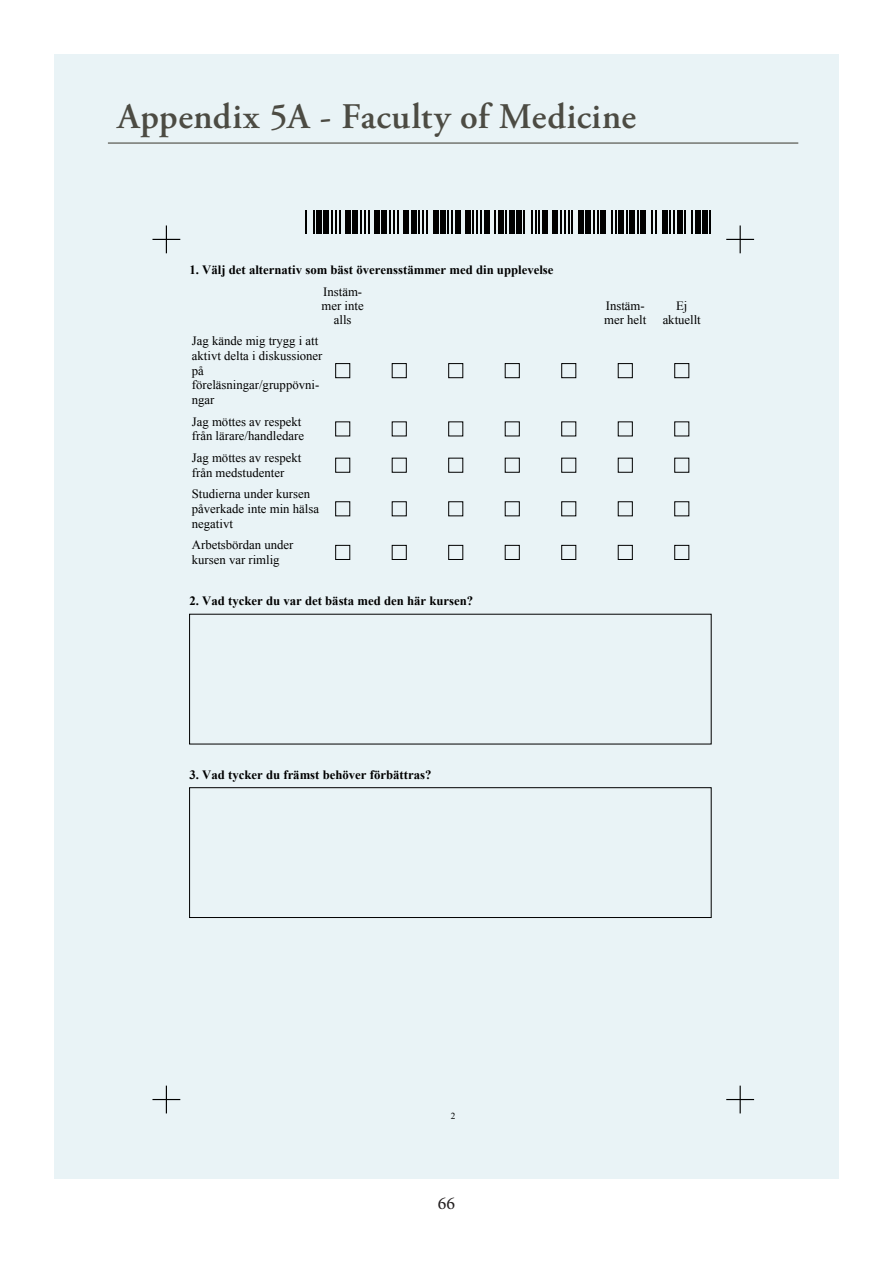
<style>
.page{position:relative;width:893px;height:1263px;background:#fff}
.page>*{position:absolute;margin:0;border:0;box-sizing:border-box;transform-origin:0 0}
.Grå_huvudrubriker{font:600 36px "Adobe Garamond Pro";letter-spacing:.015em;color:#4c4b43}
.t1{font:18px "Minion Pro";color:#231f20}
.t2{font:12.75px/14.7px "Times New Roman";color:#000}
.t3{font:700 12.75px "Times New Roman";color:#000}
.t4{font:9.3px "Times New Roman";color:#000}
</style>
<div class="page">
<div style="left:54px;top:54px;width:785px;height:1125px;background:#e9f3f6"></div>
<hr style="left:108px;top:142px;width:690px;height:2px;background:#4c4b43">
<svg style="left:152px;top:225px;width:28px;height:28px"></svg>
<svg style="left:726px;top:225px;width:28px;height:28px"></svg>
<svg style="left:152px;top:1085px;width:28px;height:28px"></svg>
<svg style="left:726px;top:1085px;width:28px;height:28px"></svg>
<hr style="left:305px;top:210px;width:2px;height:24px;background:#000">
<hr style="left:313px;top:210px;width:2px;height:24px;background:#000">
<div style="left:316px;top:210px;width:6px;height:24px;background:#000"></div>
<div style="left:324px;top:210px;width:5px;height:24px;background:#000"></div>
<hr style="left:331px;top:210px;width:2px;height:24px;background:#000">
<hr style="left:335px;top:210px;width:2px;height:24px;background:#000">
<svg style="left:339px;top:210px;width:1px;height:24px"></svg>
<div style="left:346px;top:210px;width:5px;height:24px;background:#000"></div>
<div style="left:353px;top:210px;width:5px;height:24px;background:#000"></div>
<hr style="left:360px;top:210px;width:2px;height:24px;background:#000">
<hr style="left:364px;top:210px;width:2px;height:24px;background:#000">
<hr style="left:368px;top:210px;width:2px;height:24px;background:#000">
<div style="left:375px;top:210px;width:5px;height:24px;background:#000"></div>
<div style="left:382px;top:210px;width:5px;height:24px;background:#000"></div>
<hr style="left:389px;top:210px;width:2px;height:24px;background:#000">
<hr style="left:393px;top:210px;width:2px;height:24px;background:#000">
<hr style="left:397px;top:210px;width:2px;height:24px;background:#000">
<div style="left:404px;top:210px;width:5px;height:24px;background:#000"></div>
<div style="left:411px;top:210px;width:5px;height:24px;background:#000"></div>
<hr style="left:418px;top:210px;width:2px;height:24px;background:#000">
<hr style="left:422px;top:210px;width:2px;height:24px;background:#000">
<hr style="left:426px;top:210px;width:2px;height:24px;background:#000">
<div style="left:433px;top:210px;width:5px;height:24px;background:#000"></div>
<div style="left:440px;top:210px;width:5px;height:24px;background:#000"></div>
<hr style="left:447px;top:210px;width:2px;height:24px;background:#000">
<hr style="left:451px;top:210px;width:2px;height:24px;background:#000">
<div style="left:455px;top:210px;width:5px;height:24px;background:#000"></div>
<div style="left:465px;top:210px;width:5px;height:24px;background:#000"></div>
<hr style="left:472px;top:210px;width:2px;height:24px;background:#000">
<hr style="left:476px;top:210px;width:2px;height:24px;background:#000">
<hr style="left:480px;top:210px;width:2px;height:24px;background:#000">
<div style="left:484px;top:210px;width:5px;height:24px;background:#000"></div>
<hr style="left:494px;top:210px;width:2px;height:24px;background:#000">
<div style="left:498px;top:210px;width:5px;height:24px;background:#000"></div>
<hr style="left:505px;top:210px;width:2px;height:24px;background:#000">
<div style="left:509px;top:210px;width:5px;height:24px;background:#000"></div>
<div style="left:516px;top:210px;width:5px;height:24px;background:#000"></div>
<hr style="left:523px;top:210px;width:2px;height:24px;background:#000">
<hr style="left:531px;top:210px;width:2px;height:24px;background:#000">
<hr style="left:534px;top:210px;width:2px;height:24px;background:#000">
<hr style="left:538px;top:210px;width:2px;height:24px;background:#000">
<div style="left:542px;top:210px;width:5px;height:24px;background:#000"></div>
<div style="left:553px;top:210px;width:5px;height:24px;background:#000"></div>
<hr style="left:560px;top:210px;width:2px;height:24px;background:#000">
<hr style="left:564px;top:210px;width:2px;height:24px;background:#000">
<svg style="left:568px;top:210px;width:1px;height:24px"></svg>
<hr style="left:571px;top:210px;width:2px;height:24px;background:#000">
<div style="left:579px;top:210px;width:5px;height:24px;background:#000"></div>
<div style="left:586px;top:210px;width:5px;height:24px;background:#000"></div>
<hr style="left:593px;top:210px;width:2px;height:24px;background:#000">
<hr style="left:597px;top:210px;width:2px;height:24px;background:#000">
<div style="left:601px;top:210px;width:5px;height:24px;background:#000"></div>
<hr style="left:611px;top:210px;width:2px;height:24px;background:#000">
<hr style="left:615px;top:210px;width:2px;height:24px;background:#000">
<div style="left:619px;top:210px;width:5px;height:24px;background:#000"></div>
<hr style="left:626px;top:210px;width:2px;height:24px;background:#000">
<div style="left:630px;top:210px;width:5px;height:24px;background:#000"></div>
<hr style="left:637px;top:210px;width:2px;height:24px;background:#000">
<div style="left:641px;top:210px;width:5px;height:24px;background:#000"></div>
<hr style="left:651px;top:210px;width:2px;height:24px;background:#000">
<hr style="left:655px;top:210px;width:2px;height:24px;background:#000">
<div style="left:662px;top:210px;width:5px;height:24px;background:#000"></div>
<hr style="left:669px;top:210px;width:2px;height:24px;background:#000">
<hr style="left:673px;top:210px;width:2px;height:24px;background:#000">
<div style="left:677px;top:210px;width:5px;height:24px;background:#000"></div>
<hr style="left:684px;top:210px;width:2px;height:24px;background:#000">
<hr style="left:691px;top:210px;width:2px;height:24px;background:#000">
<div style="left:695px;top:210px;width:5px;height:24px;background:#000"></div>
<div style="left:702px;top:210px;width:5px;height:24px;background:#000"></div>
<hr style="left:709px;top:210px;width:2px;height:24px;background:#000">
<div style="left:335px;top:363px;width:15px;height:15px;border:1px solid #000"></div>
<div style="left:392px;top:363px;width:15px;height:15px;border:1px solid #000"></div>
<div style="left:448px;top:363px;width:15px;height:15px;border:1px solid #000"></div>
<div style="left:505px;top:363px;width:15px;height:15px;border:1px solid #000"></div>
<div style="left:561px;top:363px;width:15px;height:15px;border:1px solid #000"></div>
<div style="left:618px;top:363px;width:15px;height:15px;border:1px solid #000"></div>
<div style="left:674px;top:363px;width:15px;height:15px;border:1px solid #000"></div>
<div style="left:335px;top:421px;width:15px;height:15px;border:1px solid #000"></div>
<div style="left:392px;top:421px;width:15px;height:15px;border:1px solid #000"></div>
<div style="left:448px;top:421px;width:15px;height:15px;border:1px solid #000"></div>
<div style="left:505px;top:421px;width:15px;height:15px;border:1px solid #000"></div>
<div style="left:561px;top:421px;width:15px;height:15px;border:1px solid #000"></div>
<div style="left:618px;top:421px;width:15px;height:15px;border:1px solid #000"></div>
<div style="left:674px;top:421px;width:15px;height:15px;border:1px solid #000"></div>
<div style="left:335px;top:458px;width:15px;height:15px;border:1px solid #000"></div>
<div style="left:392px;top:458px;width:15px;height:15px;border:1px solid #000"></div>
<div style="left:448px;top:458px;width:15px;height:15px;border:1px solid #000"></div>
<div style="left:505px;top:458px;width:15px;height:15px;border:1px solid #000"></div>
<div style="left:561px;top:458px;width:15px;height:15px;border:1px solid #000"></div>
<div style="left:618px;top:458px;width:15px;height:15px;border:1px solid #000"></div>
<div style="left:674px;top:458px;width:15px;height:15px;border:1px solid #000"></div>
<div style="left:335px;top:501px;width:15px;height:15px;border:1px solid #000"></div>
<div style="left:392px;top:501px;width:15px;height:15px;border:1px solid #000"></div>
<div style="left:448px;top:501px;width:15px;height:15px;border:1px solid #000"></div>
<div style="left:505px;top:501px;width:15px;height:15px;border:1px solid #000"></div>
<div style="left:561px;top:501px;width:15px;height:15px;border:1px solid #000"></div>
<div style="left:618px;top:501px;width:15px;height:15px;border:1px solid #000"></div>
<div style="left:674px;top:501px;width:15px;height:15px;border:1px solid #000"></div>
<div style="left:335px;top:545px;width:15px;height:15px;border:1px solid #000"></div>
<div style="left:392px;top:545px;width:15px;height:15px;border:1px solid #000"></div>
<div style="left:448px;top:545px;width:15px;height:15px;border:1px solid #000"></div>
<div style="left:505px;top:545px;width:15px;height:15px;border:1px solid #000"></div>
<div style="left:561px;top:545px;width:15px;height:15px;border:1px solid #000"></div>
<div style="left:618px;top:545px;width:15px;height:15px;border:1px solid #000"></div>
<div style="left:674px;top:545px;width:15px;height:15px;border:1px solid #000"></div>
<div style="left:190px;top:787px;width:521px;height:131px;border:1px solid #000"></div>
<p class="Grå_huvudrubriker" style="left:117px;top:96px;width:520px">Appendix 5A - Faculty of Medicine</p>
<p class="t3" style="left:190px;top:261px;width:365px">1. Välj det alternativ som bäst överensstämmer med din upplevelse</p>
<p class="t2" style="left:334px;top:312px;width:19px">alls</p>
<p class="t2" style="left:323px;top:284px;width:40px">Instäm-</p>
<p class="t2" style="left:322px;top:298px;width:44px">mer inte</p>
<p class="t2" style="left:192px;top:334px;width:132px">Jag kände mig trygg i att aktivt delta i diskussioner på föreläsningar/gruppövni&shy;ngar</p>
<p class="t2" style="left:192px;top:414px;width:114px">Jag möttes av respekt från lärare/handledare</p>
<p class="t2" style="left:192px;top:450px;width:111px">Jag möttes av respekt från medstudenter</p>
<p class="t2" style="left:192px;top:486px;width:129px">Studierna under kursen påverkade inte min hälsa negativt</p>
<p class="t2" style="left:192px;top:537px;width:103px">Arbetsbördan under kursen var rimlig</p>
<p class="t3" style="left:190px;top:592px;width:285px">2. Vad tycker du var det bästa med den här kursen?</p>
<p class="t2" style="left:606px;top:298px;width:40px">Instäm-</p>
<p class="t2" style="left:604px;top:312px;width:44px">mer helt</p>
<p class="t2" style="left:676px;top:298px;width:13px">Ej</p>
<p class="t2" style="left:663px;top:312px;width:40px">aktuellt</p>
<p class="t3" style="left:190px;top:765px;width:243px">3. Vad tycker du främst behöver förbättras?</p>
<p class="t4" style="left:451px;top:1110px;width:6px">2</p>
<h2 class="t1" style="left:438px;top:1191px;width:19px">66</h2>
</div>
